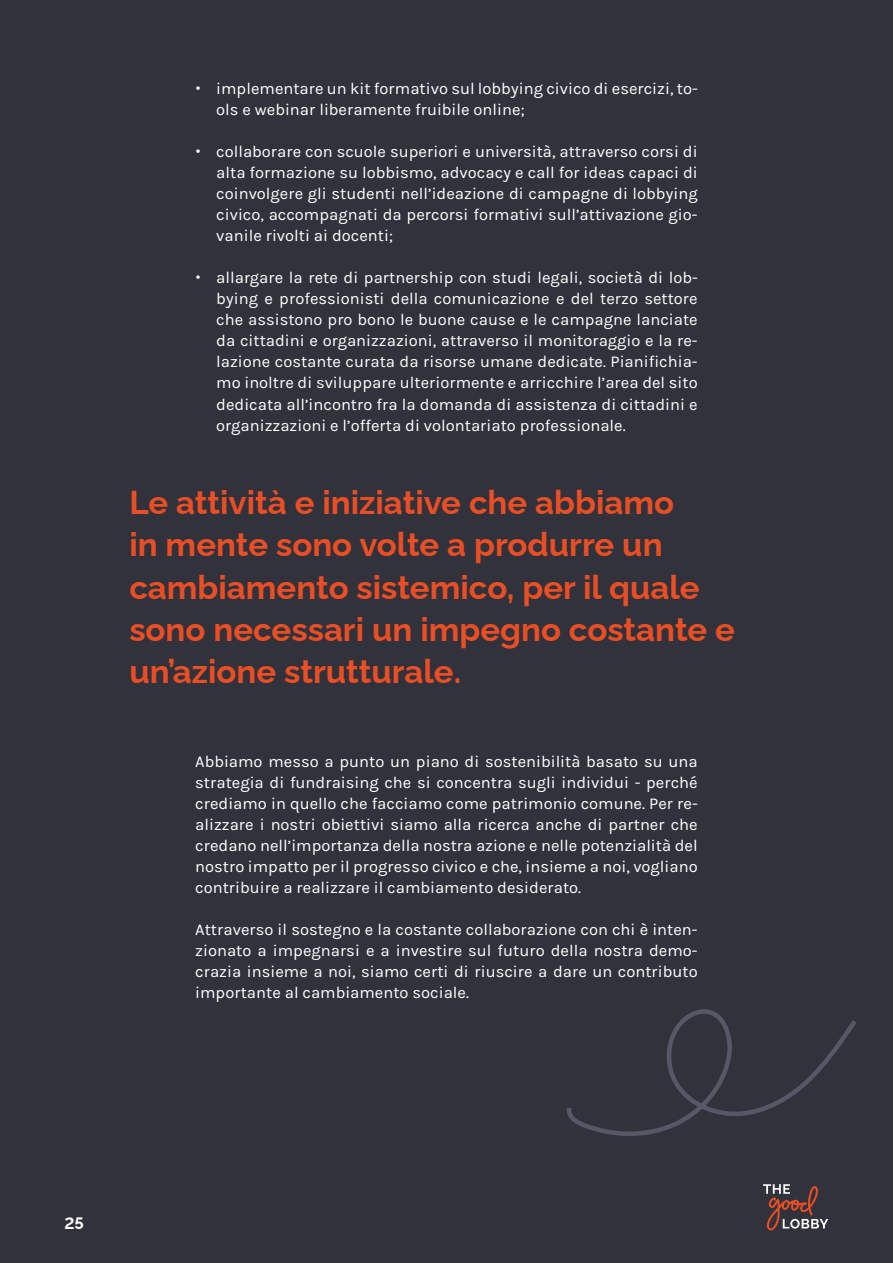
<style>
.page{position:relative;width:893px;height:1263px;background:#31323c}
.page>*{position:absolute;margin:0;border:0;box-sizing:border-box;transform-origin:0 0}
.t1{font:700 33px/42px "Raleway";color:#e94e24}
.t2{font:16.5px/21px "Karla";color:#fff;text-align:justify}
.t3{font:700 16.5px "Raleway";color:#fff}
.s1{font-family:"Raleway";font-weight:700}
</style>
<div class="page">
<svg style="left:567px;top:1009px;width:290px;height:127px"></svg>
<svg style="left:763px;top:1184px;width:65px;height:46px"></svg>
<p class="t2" style="left:216px;top:79px;width:483px;text-indent:-21px"><span class="s1">•</span> implementare un kit formativo sul lobbying civico di esercizi, to&shy;ols e webinar liberamente fruibile online;</p>
<p class="t2" style="left:216px;top:142px;width:483px;text-indent:-21px"><span class="s1">•</span> collaborare con scuole superiori e università, attraverso corsi di alta formazione su lobbismo, advocacy e call for ideas capaci di coinvolgere gli studenti nell’ideazione di campagne di lobbying civico, accompagnati da percorsi formativi sull’attivazione gio&shy;vanile rivolti ai docenti;</p>
<p class="t2" style="left:216px;top:268px;width:483px;text-indent:-21px"><span class="s1">•</span> allargare la rete di partnership con studi legali, società di lob&shy;bying e professionisti della comunicazione e del terzo settore che assistono pro bono le buone cause e le campagne lanciate da cittadini e organizzazioni, attraverso il monitoraggio e la re&shy;lazione costante curata da risorse umane dedicate. Pianifichia&shy;mo inoltre di sviluppare ulteriormente e arricchire l’area del sito dedicata all’incontro fra la domanda di assistenza di cittadini e organizzazioni e l’offerta di volontariato professionale.</p>
<h1 class="t1" style="left:129px;top:478px;width:607px">Le attività e iniziative che abbiamo<br>in mente sono volte a produrre un cambiamento sistemico, per il quale sono necessari un impegno costante e un’azione strutturale.</h1>
<p class="t2" style="left:195px;top:751px;width:504px">Abbiamo messo a punto un piano di sostenibilità basato su una strategia di fundraising che si concentra sugli individui - perché crediamo in quello che facciamo come patrimonio comune. Per re&shy;alizzare i nostri obiettivi siamo alla ricerca anche di partner che credano nell’importanza della nostra azione e nelle potenzialità del nostro impatto per il progresso civico e che, insieme a noi, vogliano contribuire a realizzare il cambiamento desiderato.</p>
<p class="t2" style="left:195px;top:919px;width:504px">Attraverso il sostegno e la costante collaborazione con chi è inten&shy;zionato a impegnarsi e a investire sul futuro della nostra demo&shy;crazia insieme a noi, siamo certi di riuscire a dare un contributo importante al cambiamento sociale.</p>
<p class="t3" style="left:64px;top:1209px;width:21px">25</p>
</div>
